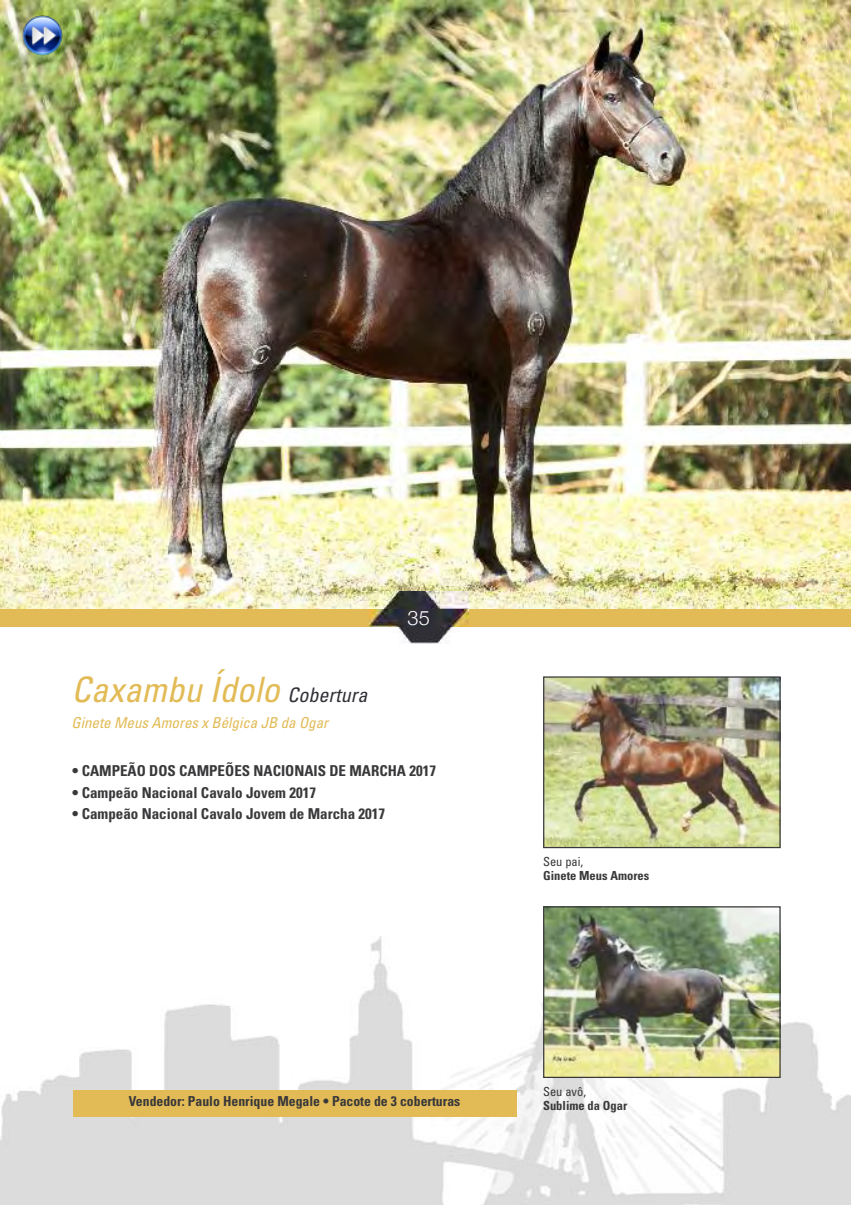
<style>
.page{position:relative;width:851px;height:1205px;background:#fff}
.page>*{position:absolute;margin:0;border:0;box-sizing:border-box;transform-origin:0 0}
.t1{font:italic condensed 35px "Univers";color:#e2bb56}
.t2{font:300 20px "Helvetica Neue";color:#fff}
.t3{font:700 condensed 15px "Univers";color:#39383a}
.t4{font:italic condensed 15px "Univers";color:#e2bb56}
.t5{font:700 condensed 13.75px "Univers";color:#39383a}
.t6{font:700 condensed 12.5px "Univers";color:#39383a}
.t7{font:condensed 12.5px "Univers";color:#39383a}
.s1{font-size:20px;color:#303037}
</style>
<div class="page">
<img style="left:0;top:813px;width:850px;height:392px">
<img style="left:545px;top:678px;width:233px;height:168px">
<div style="left:543px;top:676px;width:237px;height:172px;border:1px solid #39383a"></div>
<img style="left:545px;top:908px;width:233px;height:168px">
<div style="left:543px;top:906px;width:237px;height:172px;border:1px solid #39383a"></div>
<div style="left:73px;top:1090px;width:443px;height:26px;background:#e2bb56"></div>
<img style="left:0;top:0;width:850px;height:609px">
<div style="left:0;top:609px;width:850px;height:18px;background:#e2bb56"></div>
<img style="left:369px;top:591px;width:99px;height:52px">
<img style="left:23px;top:15px;width:40px;height:40px">
<h2 class="t2" style="left:407px;top:605px;width:24px">35</h2>
<h1 class="t1" style="left:71px;top:676px;width:297px">Caxambu Ídolo <span class="s1">Cobertura</span></h1>
<p class="t4" style="left:71px;top:717px;width:258px">Ginete Meus Amores x Bélgica JB da Ogar</p>
<p class="t3" style="left:72px;top:765px;width:365px">• CAMPEÃO DOS CAMPEÕES NACIONAIS DE MARCHA 2017</p>
<p class="t3" style="left:72px;top:787px;width:245px">• Campeão Nacional Cavalo Jovem 2017</p>
<p class="t3" style="left:72px;top:808px;width:314px">• Campeão Nacional Cavalo Jovem de Marcha 2017</p>
<p class="t5" style="left:129px;top:1095px;width:333px">Vendedor: Paulo Henrique Megale • Pacote de 3 coberturas</p>
<p class="t7" style="left:543px;top:857px;width:42px">Seu pai,</p>
<p class="t6" style="left:543px;top:871px;width:108px">Ginete Meus Amores</p>
<p class="t7" style="left:543px;top:1087px;width:45px">Seu avô,</p>
<p class="t6" style="left:543px;top:1101px;width:86px">Sublime da Ogar</p>
</div>
